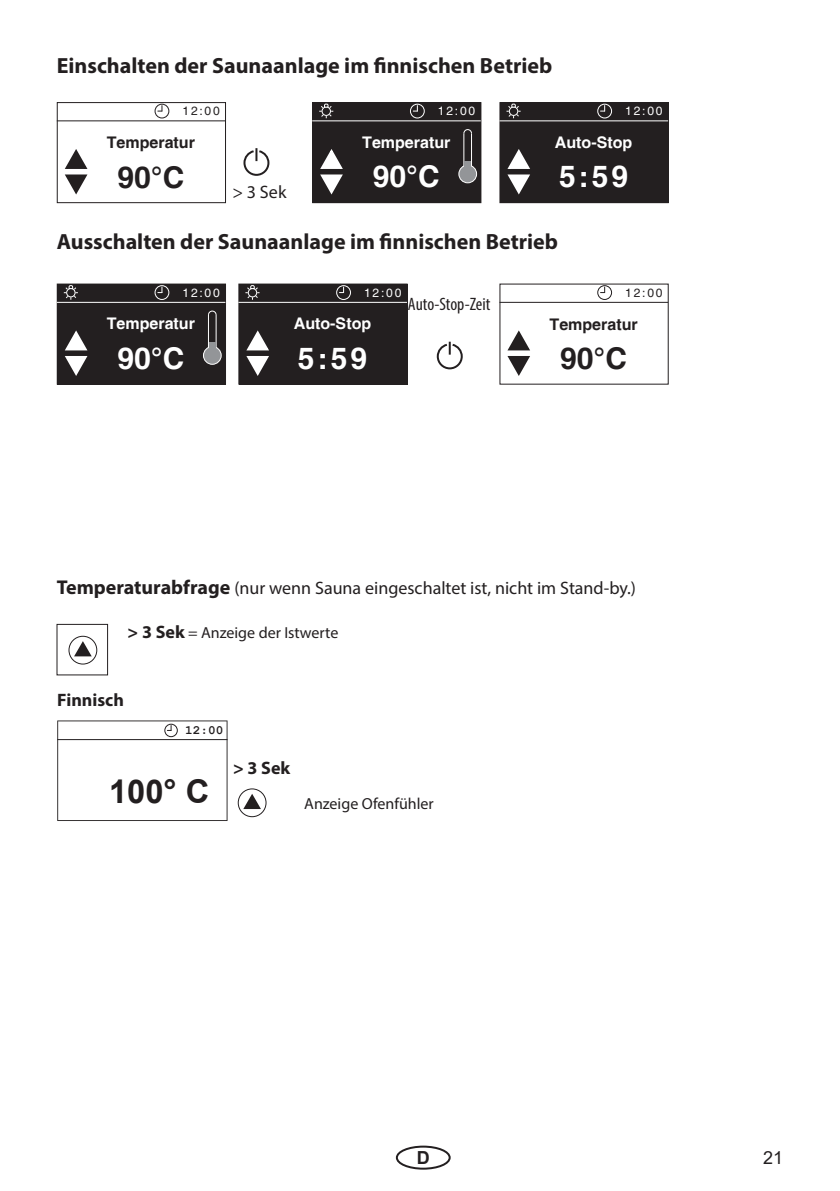
<style>
.page{position:relative;width:840px;height:1191px;background:#fff}
.page>*{position:absolute;margin:0;border:0;box-sizing:border-box;transform-origin:0 0}
.t1{font:700 32.8px "Arial";color:#231f20}
.t2{font:700 30px "Helvetica";letter-spacing:.05em;color:#fff}
.t3{font:700 30px "Helvetica";color:#231f20}
.t4{font:700 22px "Myriad Pro";color:#231f20}
.t5{font:18px "Myriad Pro";color:#231f20}
.t6{font:condensed 18px "Myriad Pro";letter-spacing:-.005em;color:#231f20}
.t7{font:700 18px "Myriad Pro";color:#231f20}
.t8{font:18px "Arial";color:#231f20}
.t9{font:700 18px "Arial";color:#231f20}
.t10{font:16px "Myriad Pro";color:#231f20}
.t11{font:700 16px "Helvetica";color:#fff}
.t12{font:700 16px "Helvetica";color:#231f20}
.t13{font:700 12.8px "Courier New";color:#231f20}
.t14{font:12px "Helvetica";letter-spacing:.15em;color:#fff}
.t15{font:12px "Helvetica";letter-spacing:.15em;color:#231f20}
.s1{font-weight:700;font-size:20px}
.s2{font-weight:700;font-size:18px}
</style>
<div class="page">
<div style="left:395px;top:1145px;width:55px;height:24px;border:2px solid #231f20;border-radius:50%"></div>
<div style="left:68px;top:636px;width:29px;height:28px;border:1px solid #231f20;border-radius:50%"></div>
<svg style="left:74px;top:641px;width:18px;height:15px"></svg>
<div style="left:57px;top:624px;width:51px;height:51px;border:1px solid #231f20"></div>
<svg style="left:57px;top:720px;width:170px;height:101px"></svg>
<div style="left:238px;top:788px;width:28px;height:29px;border:1px solid #231f20;border-radius:50%"></div>
<svg style="left:243px;top:794px;width:18px;height:15px"></svg>
<svg style="left:243px;top:148px;width:27px;height:28px"></svg>
<svg style="left:436px;top:342px;width:27px;height:28px"></svg>
<div style="left:57px;top:102px;width:169px;height:101px;border:1px solid #231f20"></div>
<hr style="left:57px;top:120px;width:168px;height:1px;background:#231f20">
<div style="left:154px;top:104px;width:15px;height:14px;border:1px solid #231f20;border-radius:50%"></div>
<svg style="left:158px;top:106px;width:4px;height:6px"></svg>
<svg style="left:64px;top:149px;width:24px;height:46px"></svg>
<div style="left:87px;top:129px;width:127px;height:27px;background:#fff"></div>
<div style="left:312px;top:103px;width:168px;height:100px;background:#231f20"></div>
<div style="left:312px;top:102px;width:169px;height:101px;border:1px solid #231f20"></div>
<hr style="left:312px;top:120px;width:168px;height:1px;background:#fff">
<svg style="left:318px;top:103px;width:16px;height:16px"></svg>
<div style="left:410px;top:104px;width:14px;height:14px;border:1px solid #fff;border-radius:50%"></div>
<svg style="left:413px;top:106px;width:4px;height:6px"></svg>
<div style="left:458px;top:165px;width:18px;height:18px;background:#939598;border-radius:50%"></div>
<div style="left:458px;top:165px;width:19px;height:18px;border:1px solid #fff;border-radius:50%"></div>
<svg style="left:463px;top:129px;width:9px;height:5px"></svg>
<hr style="left:463px;top:133px;width:1px;height:33px;background:#fff">
<hr style="left:471px;top:133px;width:1px;height:33px;background:#fff">
<div style="left:464px;top:161px;width:7px;height:8px;background:#939598"></div>
<svg style="left:320px;top:147px;width:149px;height:48px"></svg>
<div style="left:57px;top:284px;width:168px;height:100px;background:#231f20"></div>
<div style="left:57px;top:283px;width:169px;height:102px;border:1px solid #231f20"></div>
<hr style="left:57px;top:302px;width:168px;height:1px;background:#fff">
<svg style="left:63px;top:285px;width:15px;height:15px"></svg>
<div style="left:154px;top:285px;width:15px;height:15px;border:1px solid #fff;border-radius:50%"></div>
<div style="left:203px;top:346px;width:18px;height:18px;background:#939598;border-radius:50%"></div>
<div style="left:203px;top:346px;width:18px;height:19px;border:1px solid #fff;border-radius:50%"></div>
<svg style="left:208px;top:310px;width:9px;height:6px"></svg>
<hr style="left:208px;top:315px;width:1px;height:32px;background:#fff">
<hr style="left:215px;top:315px;width:1px;height:32px;background:#fff">
<div style="left:209px;top:342px;width:6px;height:9px;background:#939598"></div>
<svg style="left:65px;top:330px;width:149px;height:46px"></svg>
<hr style="left:499px;top:302px;width:168px;height:1px;background:#231f20">
<div style="left:597px;top:285px;width:14px;height:15px;border:1px solid #231f20;border-radius:50%"></div>
<svg style="left:600px;top:287px;width:5px;height:6px"></svg>
<svg style="left:507px;top:330px;width:23px;height:46px"></svg>
<div style="left:529px;top:310px;width:127px;height:28px;background:#fff"></div>
<div style="left:499px;top:103px;width:168px;height:100px;background:#231f20"></div>
<div style="left:499px;top:102px;width:169px;height:101px;border:1px solid #231f20"></div>
<hr style="left:499px;top:120px;width:168px;height:1px;background:#fff">
<svg style="left:505px;top:103px;width:16px;height:16px"></svg>
<div style="left:597px;top:104px;width:14px;height:14px;border:1px solid #fff;border-radius:50%"></div>
<svg style="left:600px;top:106px;width:5px;height:6px"></svg>
<svg style="left:507px;top:149px;width:23px;height:46px"></svg>
<div style="left:239px;top:284px;width:168px;height:100px;background:#231f20"></div>
<div style="left:238px;top:283px;width:169px;height:102px;border:1px solid #231f20"></div>
<hr style="left:238px;top:302px;width:169px;height:1px;background:#fff">
<svg style="left:245px;top:285px;width:15px;height:15px"></svg>
<div style="left:336px;top:285px;width:15px;height:15px;border:1px solid #fff;border-radius:50%"></div>
<svg style="left:339px;top:287px;width:5px;height:6px"></svg>
<svg style="left:246px;top:330px;width:23px;height:46px"></svg>
<p class="t4" style="left:57px;top:51px;width:496px">Einschalten der Saunaanlage im finnischen Betrieb</p>
<p class="t15" style="left:182px;top:104px;width:39px">12:00</p>
<p class="t12" style="left:107px;top:133px;width:90px">Temperatur</p>
<h2 class="t3" style="left:117px;top:159px;width:69px">90°C</h2>
<p class="t14" style="left:437px;top:104px;width:39px">12:00</p>
<p class="t11" style="left:362px;top:132px;width:90px">Temperatur</p>
<h2 class="t2" style="left:372px;top:158px;width:69px">90°C</h2>
<p class="t14" style="left:625px;top:104px;width:39px">12:00</p>
<p class="t11" style="left:554px;top:132px;width:79px">Auto-Stop</p>
<h2 class="t2" style="left:558px;top:158px;width:71px">5:59</h2>
<p class="t5" style="left:232px;top:180px;width:56px">&gt; 3 Sek</p>
<p class="t4" style="left:57px;top:227px;width:502px">Ausschalten der Saunaanlage im finnischen Betrieb</p>
<p class="t14" style="left:182px;top:285px;width:39px">12:00</p>
<p class="t11" style="left:107px;top:314px;width:90px">Temperatur</p>
<h2 class="t2" style="left:117px;top:340px;width:69px">90°C</h2>
<p class="t14" style="left:364px;top:285px;width:39px">12:00</p>
<p class="t11" style="left:294px;top:314px;width:79px">Auto-Stop</p>
<h2 class="t2" style="left:298px;top:340px;width:71px">5:59</h2>
<p class="t6" style="left:408px;top:294px;width:84px">Auto-Stop-Zeit</p>
<p class="t15" style="left:625px;top:285px;width:39px">12:00</p>
<p class="t12" style="left:549px;top:314px;width:90px">Temperatur</p>
<h2 class="t3" style="left:559px;top:340px;width:69px">90°C</h2>
<p class="t5" style="left:57px;top:576px;width:580px"><span class="s1">Temperaturabfrage</span> (nur wenn Sauna eingeschaltet ist, nicht im Stand-by.)</p>
<p class="t10" style="left:128px;top:622px;width:212px"><span class="s2">&gt; 3 Sek</span> = Anzeige der Istwerte</p>
<p class="t7" style="left:57px;top:688px;width:68px">Finnisch</p>
<p class="t13" style="left:185px;top:722px;width:40px">12:00</p>
<h1 class="t1" style="left:109px;top:768px;width:102px">100° C</h1>
<p class="t7" style="left:233px;top:756px;width:59px">&gt; 3 Sek</p>
<p class="t10" style="left:304px;top:793px;width:131px">Anzeige Ofenfühler</p>
<p class="t9" style="left:416px;top:1144px;width:14px">D</p>
<p class="t8" style="left:762px;top:1145px;width:22px">21</p>
</div>
